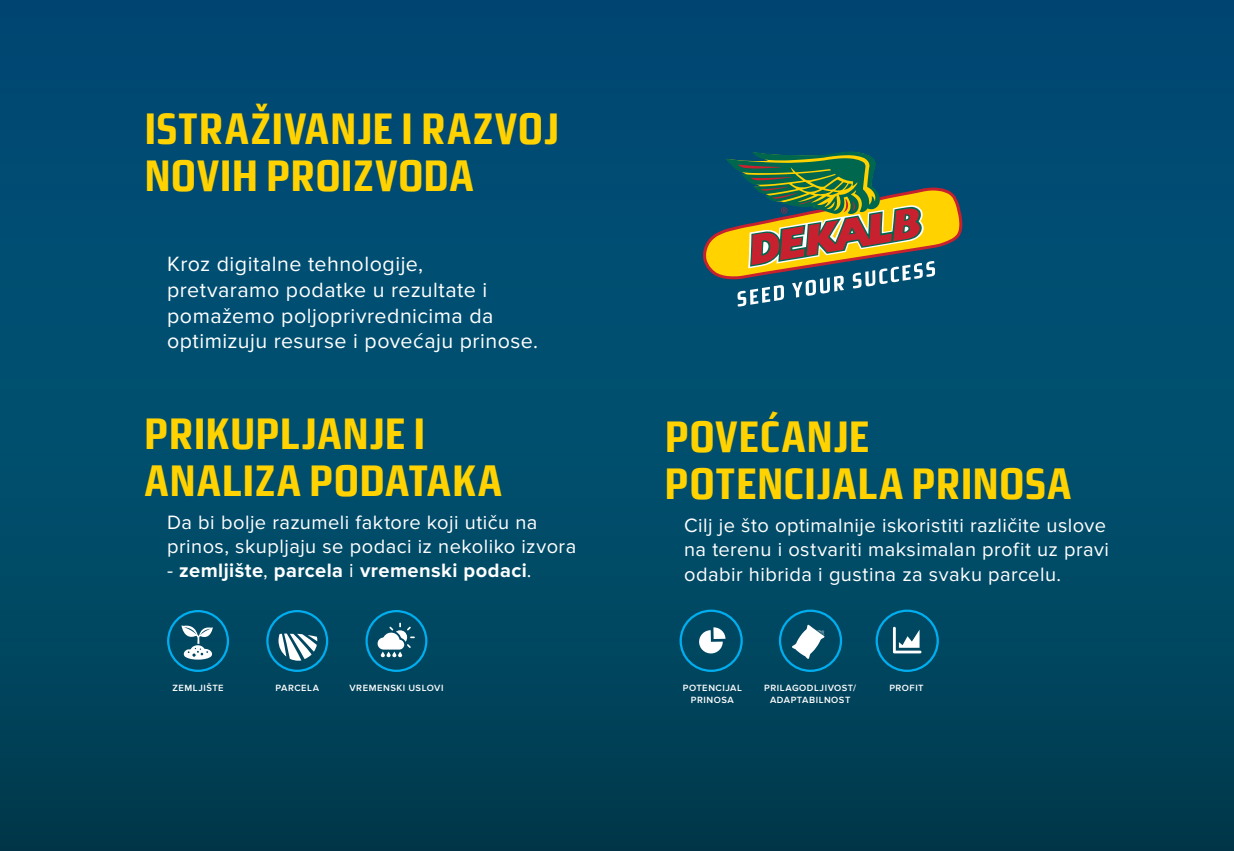
<style>
.page{position:relative;width:1234px;height:851px;background:#fff}
.page>*{position:absolute;margin:0;border:0;box-sizing:border-box;transform-origin:0 0}
.t1{font:700 44.1px/46.8px "Morgan Sans Cond";letter-spacing:.01em;color:#ffd200}
.t2{font:21.45px/25.7px "Proxima Nova";letter-spacing:.025em;color:#fff}
.t3{font:20.1px/24px "Proxima Nova";letter-spacing:.025em;color:#fff}
.t4{font:700 20.1px "Proxima Nova";letter-spacing:.02em;color:#fff}
.t5{font:600 9.3px/11.2px "Proxima Nova";letter-spacing:.06em;color:#fff;text-align:center}
.s1{font-weight:400}
</style>
<div class="page">
<div style="left:0;top:0;width:1233px;height:850px;background:linear-gradient(to bottom,#004f7c,#004255)"></div>
<svg style="left:702px;top:151px;width:260px;height:155px"></svg>
<svg style="left:167px;top:610px;width:62px;height:61px"></svg>
<svg style="left:365px;top:610px;width:62px;height:61px"></svg>
<svg style="left:679px;top:609px;width:63px;height:62px"></svg>
<svg style="left:875px;top:609px;width:63px;height:62px"></svg>
<svg style="left:778px;top:609px;width:64px;height:62px"></svg>
<svg style="left:266px;top:610px;width:62px;height:61px"></svg>
<h1 class="t1" style="left:144px;top:106px;width:416px">ISTRAŽIVANJE I RAZVOJ<br>NOVIH PROIZVODA</h1>
<p class="t2" style="left:167px;top:252px;width:372px">Kroz digitalne tehnologije, pretvaramo podatke u rezultate i pomažemo poljoprivrednicima da optimizuju resurse i povećaju prinose.</p>
<h1 class="t1" style="left:144px;top:411px;width:359px">PRIKUPLJANJE I<br>ANALIZA PODATAKA</h1>
<p class="t3" style="left:167px;top:511px;width:410px">Da bi bolje razumeli faktore koji utiču na prinos, skupljaju se podaci iz nekoliko izvora</p>
<p class="t4" style="left:167px;top:559px;width:366px"><span class="s1">-</span> zemljište<span class="s1">,</span> parcela <span class="s1">i</span> vremenski podaci<span class="s1">.</span></p>
<h1 class="t1" style="left:664px;top:414px;width:408px">POVEĆANJE<br>POTENCIJALA PRINOSA</h1>
<p class="t3" style="left:684px;top:514px;width:426px">Cilj je što optimalnije iskoristiti različite uslove na terenu i ostvariti maksimalan profit uz pravi odabir hibrida i gustina za svaku parcelu.</p>
<p class="t5" style="left:172px;top:682px;width:53px">ZEMLJIŠTE</p>
<p class="t5" style="left:275px;top:682px;width:45px">PARCELA</p>
<p class="t5" style="left:764px;top:682px;width:93px">PRILAGODLJIVOST/<br>ADAPTABILNOST</p>
<p class="t5" style="left:349px;top:682px;width:95px">VREMENSKI USLOVI</p>
<p class="t5" style="left:682px;top:682px;width:61px">POTENCIJAL</p>
<p class="t5" style="left:889px;top:682px;width:36px">PROFIT</p>
<p class="t5" style="left:690px;top:694px;width:44px">PRINOSA</p>
</div>
